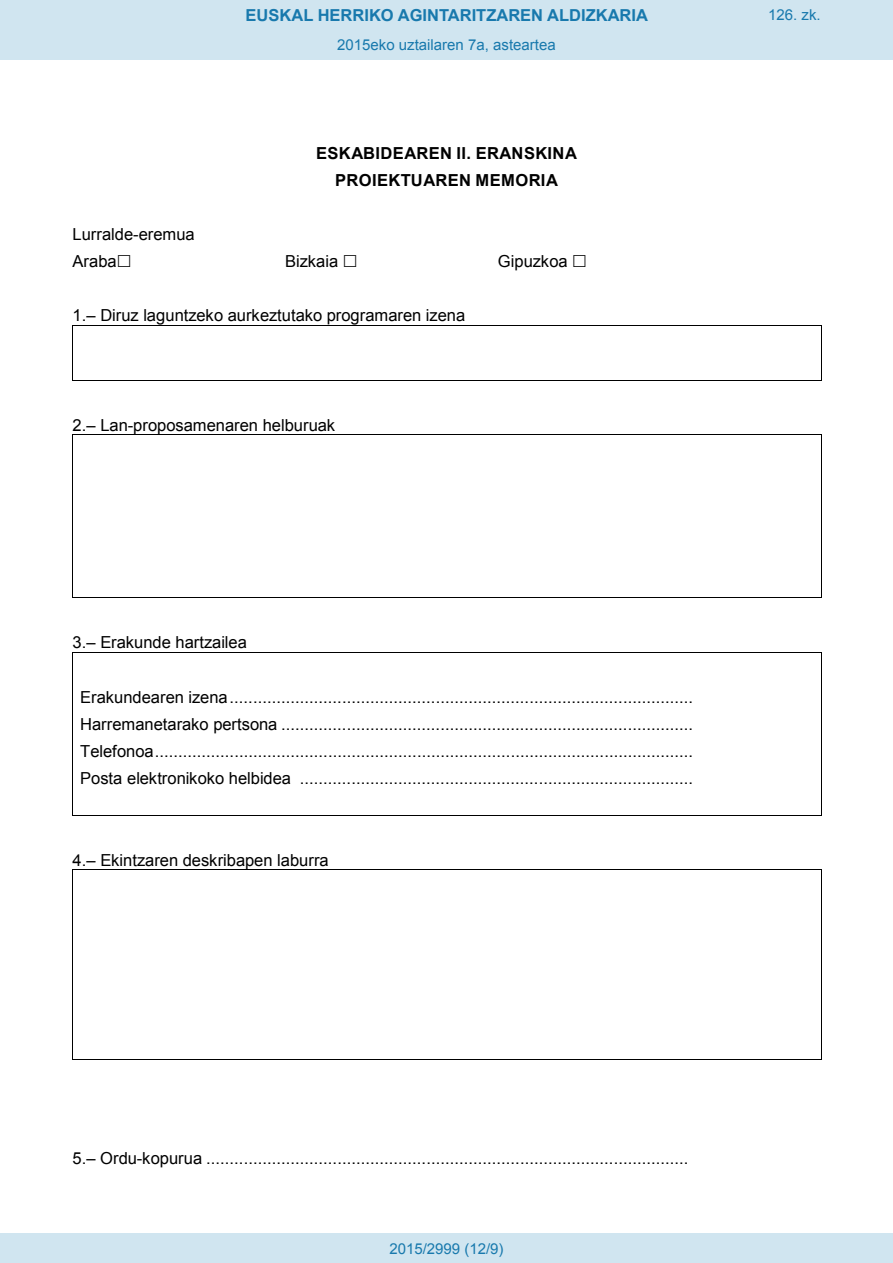
<style>
.page{position:relative;width:893px;height:1263px;background:#fff}
.page>*{position:absolute;margin:0;border:0;box-sizing:border-box;transform-origin:0 0}
.t1{font:16.5px/27px "Arial";color:#000}
.t2{font:700 16.5px/27px "Arial";letter-spacing:.02em;color:#000;text-align:center}
.t3{font:700 16.5px "Arial";color:#1879ad}
.Paginacion_Centro{font:15px "Arial";color:#1879ad}
</style>
<div class="page">
<hr style="left:72px;top:325px;width:749px;height:1px;background:#000">
<hr style="left:72px;top:326px;width:1px;height:54px;background:#000">
<hr style="left:72px;top:380px;width:749px;height:1px;background:#000">
<hr style="left:821px;top:326px;width:1px;height:54px;background:#000">
<hr style="left:72px;top:434px;width:749px;height:1px;background:#000">
<hr style="left:72px;top:435px;width:1px;height:162px;background:#000">
<hr style="left:72px;top:597px;width:749px;height:1px;background:#000">
<hr style="left:821px;top:435px;width:1px;height:162px;background:#000">
<hr style="left:72px;top:652px;width:749px;height:1px;background:#000">
<hr style="left:72px;top:653px;width:1px;height:162px;background:#000">
<hr style="left:72px;top:815px;width:749px;height:1px;background:#000">
<hr style="left:821px;top:653px;width:1px;height:162px;background:#000">
<hr style="left:72px;top:869px;width:749px;height:1px;background:#000">
<hr style="left:72px;top:870px;width:1px;height:189px;background:#000">
<hr style="left:72px;top:1059px;width:749px;height:1px;background:#000">
<hr style="left:821px;top:870px;width:1px;height:189px;background:#000">
<div style="left:0;top:0;width:893px;height:60px;background:#d0e5f0"></div>
<div style="left:0;top:1233px;width:893px;height:30px;background:#d0e5f0"></div>
<p class="t3" style="left:246px;top:4px;width:404px">EUSKAL HERRIKO AGINTARITZAREN ALDIZKARIA</p>
<p class="Paginacion_Centro" style="left:768px;top:5px;width:54px">126. zk.</p>
<p class="Paginacion_Centro" style="left:337px;top:35px;width:220px">2015eko uztailaren 7a, asteartea</p>
<p class="t2" style="left:316px;top:140px;width:263px">ESKABIDEAREN II. ERANSKINA<br>PROIEKTUAREN MEMORIA</p>
<p class="t1" style="left:73px;top:221px;width:124px">Lurralde-eremua<br>Araba</p>
<p class="t1" style="left:285px;top:248px;width:55px">Bizkaia</p>
<p class="t1" style="left:498px;top:248px;width:71px">Gipuzkoa</p>
<p class="t1" style="left:73px;top:302px;width:394px">1.– Diruz laguntzeko aurkeztutako programaren izena</p>
<p class="t1" style="left:73px;top:412px;width:264px">2.– Lan-proposamenaren helburuak</p>
<p class="t1" style="left:73px;top:629px;width:176px">3.– Erakunde hartzailea</p>
<p class="t1" style="left:80px;top:684px;width:615px;text-align:justify">Erakundearen izena ...................................................................................................<br>Harremanetarako pertsona ........................................................................................<br>Telefonoa ...................................................................................................................<br>Posta elektronikoko helbidea ....................................................................................</p>
<p class="t1" style="left:73px;top:847px;width:258px">4.– Ekintzaren deskribapen laburra</p>
<p class="t1" style="left:73px;top:1145px;width:617px">5.– Ordu-kopurua .......................................................................................................</p>
<p class="Paginacion_Centro" style="left:389px;top:1238px;width:116px">2015/2999 (12/9)</p>
</div>
